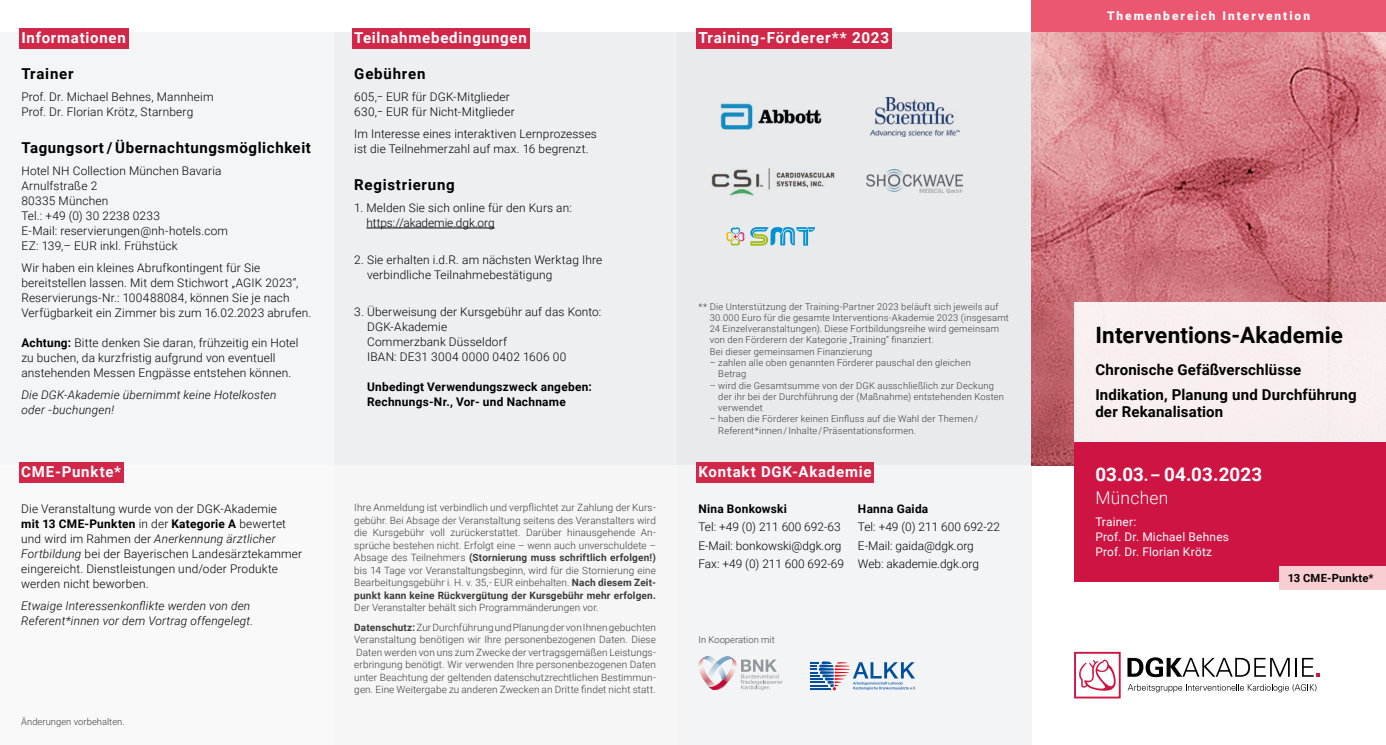
<style>
.page{position:relative;width:1386px;height:745px;background:#fff}
.page>*{position:absolute;margin:0;border:0;box-sizing:border-box;transform-origin:0 0}
.t1{font:700 22.5px "Roboto";letter-spacing:.01em;color:#000}
.t2{font:700 18.75px "Roboto";letter-spacing:.01em;color:#fff}
.t3{font:300 17.5px "Roboto";letter-spacing:.015em;color:#fff}
.t4{font:700 15.12px "Roboto";letter-spacing:.05em;color:#fff}
.t5{font:700 15px/24.6px "Roboto";letter-spacing:.015em;color:#000}
.t6{font:700 15px "Roboto";letter-spacing:.05em;color:#fff}
.t7{font:700 15px "Roboto";letter-spacing:.04em;color:#000}
.t8{font:700 15px "Roboto";letter-spacing:.05em;color:#000}
.t9{font:700 15px "Roboto";letter-spacing:.055em;color:#000}
.t10{font:300 11.88px/15px "Roboto";letter-spacing:.015em;color:#000}
.t11{font:italic 300 11.88px/15px "Roboto";letter-spacing:.015em;color:#000}
.t12{font:700 11.88px/15px "Roboto";letter-spacing:.02em;color:#000}
.t13{font:11.88px/15px "Roboto";letter-spacing:.02em;color:#fff}
.t14{font:900 11.88px "Roboto";letter-spacing:.17em;color:#fff}
.t15{font:700 11.25px "Roboto";letter-spacing:.015em;color:#000}
.t16{font:300 10px/12.5px "Roboto";letter-spacing:.01em;color:#3c3c3b;text-align:justify}
.t17{font:300 9.38px/11.2px "Roboto";letter-spacing:.02em;color:#3c3c3b}
.s1{font-weight:700}
.s2{font-style:italic}
.s3{font-size:12px}
.s4{font-size:16.25px}
</style>
<div class="page">
<div style="left:333px;top:32px;width:344px;height:712px;background:#eeeff1"></div>
<div style="left:677px;top:32px;width:354px;height:712px;background:#e9eaec"></div>
<div style="left:0;top:32px;width:333px;height:712px;background:#f4f5f6"></div>
<div style="left:0;top:465px;width:1031px;height:279px;background:#f6f6f7"></div>
<svg style="left:1031px;top:32px;width:354px;height:433px"></svg>
<div style="left:1031px;top:0;width:354px;height:32px;background:#eb5771"></div>
<svg style="left:698px;top:655px;width:84px;height:36px"></svg>
<svg style="left:810px;top:661px;width:105px;height:28px"></svg>
<div style="left:20px;top:28px;width:109px;height:21px;background:#d12849"></div>
<div style="left:1074px;top:442px;width:311px;height:139px;background:#ce1442"></div>
<div style="left:352px;top:28px;width:177px;height:21px;background:#d12849"></div>
<hr style="left:366px;top:227px;width:128px;height:1px;background:#000">
<div style="left:696px;top:462px;width:178px;height:20px;background:#d12849"></div>
<svg style="left:1127px;top:684px;width:189px;height:8px"></svg>
<svg style="left:1079px;top:659px;width:36px;height:32px"></svg>
<div style="left:1074px;top:651px;width:46px;height:47px;border:2px solid #ce1442"></div>
<svg style="left:1127px;top:657px;width:169px;height:19px"></svg>
<svg style="left:1302px;top:657px;width:18px;height:19px"></svg>
<div style="left:1074px;top:302px;width:311px;height:140px;background:#f8eff0"></div>
<div style="left:696px;top:28px;width:196px;height:21px;background:#d12849"></div>
<img style="left:871px;top:98px;width:88px;height:38px">
<img style="left:867px;top:169px;width:95px;height:24px">
<img style="left:720px;top:103px;width:101px;height:27px">
<svg style="left:726px;top:227px;width:89px;height:19px"></svg>
<img style="left:711px;top:168px;width:124px;height:28px">
<div style="left:19px;top:462px;width:105px;height:20px;background:#d12849"></div>
<div style="left:1279px;top:565px;width:106px;height:24px;background:#f9ced3"></div>
<p class="t6" style="left:21px;top:27px;width:106px">Informationen</p>
<p class="t8" style="left:21px;top:63px;width:54px">Trainer</p>
<p class="t10" style="left:21px;top:88px;width:194px">Prof. Dr. Michael Behnes, Mannheim<br>Prof. Dr. Florian Krötz, Starnberg</p>
<p class="t7" style="left:21px;top:137px;width:291px">Tagungsort / Übernachtungsmöglichkeit</p>
<p class="t10" style="left:21px;top:163px;width:208px">Hotel NH Collection München Bavaria<br>Arnulfstraße 2<br>80335 München<br>Tel.: +49 (0) 30 2238 0233<br>E-Mail: reservierungen@nh-hotels.com<br>EZ: 139,– EUR inkl. Frühstück</p>
<p class="t10" style="left:21px;top:260px;width:291px">Wir haben ein kleines Abrufkontingent für Sie bereitstellen lassen. Mit dem Stichwort „AGIK 2023“, Reservierungs-Nr.: 100488084, können Sie je nach Verfügbarkeit ein Zimmer bis zum 16.02.2023 abrufen.</p>
<p class="t10" style="left:21px;top:335px;width:279px"><span class="s1">Achtung:</span> Bitte denken Sie daran, frühzeitig ein Hotel zu buchen, da kurzfristig aufgrund von eventuell anstehenden Messen Engpässe entstehen können.</p>
<p class="t11" style="left:21px;top:387px;width:256px">Die DGK-Akademie übernimmt keine Hotelkosten oder -buchungen!</p>
<p class="t6" style="left:21px;top:460px;width:101px">CME-Punkte*</p>
<p class="t10" style="left:21px;top:500px;width:282px">Die Veranstaltung wurde von der DGK-Akademie<br><span class="s1">mit 13 CME-Punkten</span> in der <span class="s1">Kategorie A</span> bewertet und wird im Rahmen der <span class="s2">Anerkennung ärztlicher Fortbildung</span> bei der Bayerischen Landesärztekammer eingereicht. Dienstleistungen und/oder Produkte werden nicht beworben.</p>
<p class="t11" style="left:21px;top:597px;width:234px">Etwaige Interessenkonflikte werden von den<br>Referent*innen vor dem Vortrag offengelegt.</p>
<p class="t17" style="left:21px;top:715px;width:105px">Änderungen vorbehalten.</p>
<p class="t6" style="left:354px;top:27px;width:174px">Teilnahmebedingungen</p>
<p class="t9" style="left:354px;top:63px;width:73px">Gebühren</p>
<p class="t10" style="left:354px;top:88px;width:162px">605,<span class="s3">–</span> EUR für DGK-Mitglieder<br>630,<span class="s3">–</span> EUR für Nicht-Mitglieder</p>
<p class="t10" style="left:354px;top:125px;width:244px">Im Interesse eines interaktiven Lernprozesses ist die Teilnehmerzahl auf max. 16 begrenzt.</p>
<p class="t8" style="left:354px;top:174px;width:102px">Registrierung</p>
<p class="t10" style="left:366px;top:200px;width:207px;text-indent:-12px">1. Melden Sie sich online für den Kurs an: https://akademie.dgk.org</p>
<p class="t10" style="left:367px;top:252px;width:236px;text-indent:-13px">2. Sie erhalten i.d.R. am nächsten Werktag Ihre verbindliche Teilnahmebestätigung</p>
<p class="t10" style="left:367px;top:304px;width:236px;text-indent:-13px">3. Überweisung der Kursgebühr auf das Konto:<br>DGK-Akademie<br>Commerzbank Düsseldorf<br>IBAN: DE31 3004 0000 0402 1606 00</p>
<p class="t12" style="left:367px;top:379px;width:226px">Unbedingt Verwendungszweck angeben:<br>Rechnungs-Nr., Vor- und Nachname</p>
<p class="t16" style="left:354px;top:500px;width:303px">Ihre Anmeldung ist verbindlich und verpflichtet zur Zahlung der Kurs&shy;gebühr. Bei Absage der Veranstaltung seitens des Veranstalters wird die Kursgebühr voll zurückerstattet. Darüber hinausgehende An&shy;sprüche bestehen nicht. Erfolgt eine – wenn auch unverschuldete – Absage des Teilnehmers <span class="s1">(Stornierung muss schriftlich erfolgen!) </span>bis 14 Tage vor Veranstaltungsbeginn, wird für die Stornierung eine Bearbeitungsgebühr i. H. v. 35,- EUR einbehalten. <span class="s1">Nach diesem Zeit&shy;punkt kann keine Rückvergütung der Kursgebühr mehr erfolgen.</span></p>
<p class="t16" style="left:354px;top:597px;width:303px;line-height:19.6px">Der Veranstalter behält sich Programmänderungen vor.<br><span class="s1">Datenschutz:</span> Zur Durchführung und Planung der von Ihnen gebuchten</p>
<p class="t16" style="left:354px;top:632px;width:303px">Veranstaltung benötigen wir Ihre personenbezogenen Daten. Diese Daten werden von uns zum Zwecke der vertragsgemäßen Leistungs&shy;erbringung benötigt. Wir verwenden Ihre personenbezogenen Daten unter Beachtung der geltenden datenschutzrechtlichen Bestimmun&shy;gen. Eine Weitergabe zu anderen Zwecken an Dritte findet nicht statt.</p>
<p class="t4" style="left:698px;top:27px;width:192px">Training-Förderer** 2023</p>
<p class="t17" style="left:709px;top:300px;width:300px;text-indent:-11px">** Die Unterstützung der Training-Partner 2023 beläuft sich jeweils auf 30.000 Euro für die gesamte Interventions-Akademie 2023 (insgesamt 24 Einzelveranstaltungen). Diese Fortbildungsreihe wird gemeinsam von den Förderern der Kategorie „Training“ finanziert.<br>Bei dieser gemeinsamen Finanzierung</p>
<p class="t17" style="left:718px;top:356px;width:254px;text-indent:-9px">– zahlen alle oben genannten Förderer pauschal den gleichen<br>Betrag</p>
<p class="t17" style="left:718px;top:379px;width:287px;text-indent:-9px">– wird die Gesamtsumme von der DGK ausschließlich zur Deckung der ihr bei der Durchführung der (Maßnahme) entstehenden Kosten verwendet</p>
<p class="t17" style="left:718px;top:413px;width:261px;text-indent:-9px">– haben die Förderer keinen Einfluss auf die Wahl der Themen /<br>Referent*innen / Inhalte / Präsentationsformen.</p>
<p class="t6" style="left:698px;top:460px;width:174px">Kontakt DGK-Akademie</p>
<p class="t12" style="left:698px;top:500px;width:90px">Nina Bonkowski</p>
<p class="t12" style="left:858px;top:500px;width:72px">Hanna Gaida</p>
<p class="t10" style="left:698px;top:519px;width:144px">Tel: +49 (0) 211 600 692-63</p>
<p class="t10" style="left:858px;top:519px;width:144px">Tel: +49 (0) 211 600 692-22</p>
<p class="t10" style="left:698px;top:537px;width:144px">E-Mail: bonkowski@dgk.org</p>
<p class="t10" style="left:698px;top:535px;width:282px;line-height:18.5px;text-indent:159px">E-Mail: gaida@dgk.org<br>Fax: +49 (0) 211 600 692-69 Web: akademie.dgk.org</p>
<p class="t17" style="left:698px;top:633px;width:78px">In Kooperation mit</p>
<p class="t14" style="left:1107px;top:8px;width:204px">Themenbereich Intervention</p>
<h1 class="t1" style="left:1095px;top:319px;width:249px">Interventions-Akademie</h1>
<p class="t5" style="left:1095px;top:356px;width:263px">Chronische Gefäßverschlüsse<br>Indikation, Planung und Durchführung</p>
<p class="t5" style="left:1095px;top:399px;width:129px">der Rekanalisation</p>
<h2 class="t2" style="left:1095px;top:461px;width:168px">03.03<span class="s4">. –</span> 04.03.2023</h2>
<h3 class="t3" style="left:1095px;top:485px;width:75px">München</h3>
<p class="t13" style="left:1095px;top:513px;width:135px">Trainer:<br>Prof. Dr. Michael Behnes<br>Prof. Dr. Florian Krötz</p>
<p class="t15" style="left:1287px;top:570px;width:87px">13 CME-Punkte*</p>
</div>
